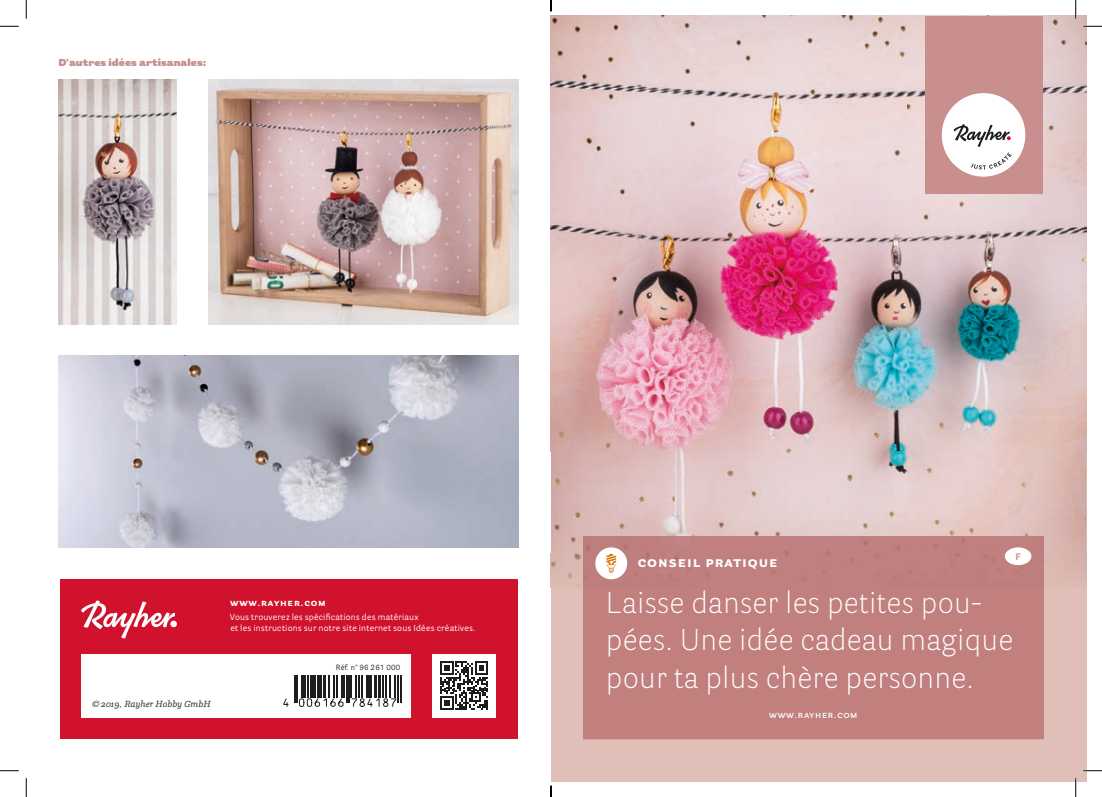
<style>
.page{position:relative;width:1102px;height:797px;background:#fff}
.page>*{position:absolute;margin:0;border:0;box-sizing:border-box;transform-origin:0 0}
.t1{font:300 30px/37.5px "Parry Grotesque Pro";letter-spacing:.005em;color:#fff}
.t2{font:700 15px "Parry Grotesque Pro";letter-spacing:.065em;color:#fff}
.t3{font:900 10px "Parry Grotesque Pro";letter-spacing:.02em;color:#c98e8e}
.t4{font:600 10px "Parry Grotesque Pro";letter-spacing:.065em;color:#fff}
.t5{font:700 10px "Parry Grotesque Pro";letter-spacing:.08em;color:#fff}
.t6{font:700 9.25px "Parry Grotesque Pro";color:#c98e8e}
.t7{font:8.75px/11.2px "Parry Grotesque Pro";letter-spacing:.02em;color:#fff}
.t8{font:italic 8.75px "Parry Pro";letter-spacing:.01em;color:#1d1d1b}
.t9{font:7.5px "Parry Grotesque Pro";letter-spacing:.02em;color:#1d1d1b}
</style>
<div class="page">
<div style="left:551px;top:451px;width:535px;height:330px;background:#e0bfb8"></div>
<img style="left:58px;top:356px;width:461px;height:191px">
<img style="left:551px;top:16px;width:535px;height:435px">
<img style="left:551px;top:451px;width:222px;height:102px">
<img style="left:773px;top:451px;width:223px;height:85px">
<img style="left:996px;top:451px;width:90px;height:102px">
<img style="left:551px;top:553px;width:31px;height:28px">
<img style="left:1043px;top:553px;width:43px;height:34px">
<img style="left:208px;top:79px;width:311px;height:245px">
<img style="left:58px;top:79px;width:118px;height:245px">
<div style="left:924px;top:16px;width:117px;height:177px;background:#c98e8e"></div>
<div style="left:941px;top:93px;width:84px;height:84px;background:#fff;border-radius:50%"></div>
<svg style="left:953px;top:124px;width:58px;height:45px"></svg>
<div style="left:583px;top:587px;width:460px;height:151px;background:#c17f7e"></div>
<div style="left:583px;top:536px;width:460px;height:51px;background:#c18080"></div>
<div style="left:1004px;top:547px;width:27px;height:18px;background:#fff;border-radius:50%"></div>
<div style="left:595px;top:547px;width:32px;height:32px;background:#fff;border-radius:50%"></div>
<div style="left:60px;top:579px;width:457px;height:159px;background:#d0122d"></div>
<div style="left:81px;top:653px;width:330px;height:64px;background:#fff"></div>
<svg style="left:81px;top:600px;width:94px;height:38px"></svg>
<div style="left:170px;top:620px;width:7px;height:7px;background:#fff;border-radius:50%"></div>
<div style="left:432px;top:653px;width:64px;height:64px;background:#fff"></div>
<svg style="left:440px;top:661px;width:48px;height:48px"></svg>
<svg style="left:606px;top:553px;width:10px;height:20px"></svg>
<svg style="left:283px;top:675px;width:118px;height:32px"></svg>
<svg style="left:0;top:25px;width:19px;height:2px"></svg>
<svg style="left:1083px;top:25px;width:18px;height:2px"></svg>
<svg style="left:0;top:770px;width:19px;height:1px"></svg>
<svg style="left:1083px;top:770px;width:18px;height:1px"></svg>
<svg style="left:25px;top:0;width:2px;height:19px"></svg>
<svg style="left:25px;top:778px;width:2px;height:19px"></svg>
<svg style="left:1074px;top:0;width:2px;height:19px"></svg>
<svg style="left:1074px;top:778px;width:2px;height:19px"></svg>
<svg style="left:550px;top:785px;width:1px;height:12px"></svg>
<p class="t3" style="left:58px;top:55px;width:149px">D'autres idées artisanales:</p>
<p class="t8" style="left:92px;top:697px;width:120px">© 2019, Rayher Hobby GmbH</p>
<p class="t5" style="left:230px;top:595px;width:97px">www.rayher.com</p>
<p class="t7" style="left:230px;top:610px;width:247px">Vous trouverez les spécifications des matériaux<br>et les instructions sur notre site internet sous Idées créatives.</p>
<p class="t9" style="left:336px;top:662px;width:66px">Réf. n° 96 261 000</p>
<p class="t6" style="left:1015px;top:549px;width:7px">F</p>
<h2 class="t2" style="left:637px;top:551px;width:141px">conseil pratique</h2>
<h1 class="t1" style="left:606px;top:583px;width:409px">Laisse danser les petites pou&shy;pées. Une idée cadeau magique pour ta plus chère personne.</h1>
<p class="t4" style="left:769px;top:707px;width:90px">www.rayher.com</p>
</div>
